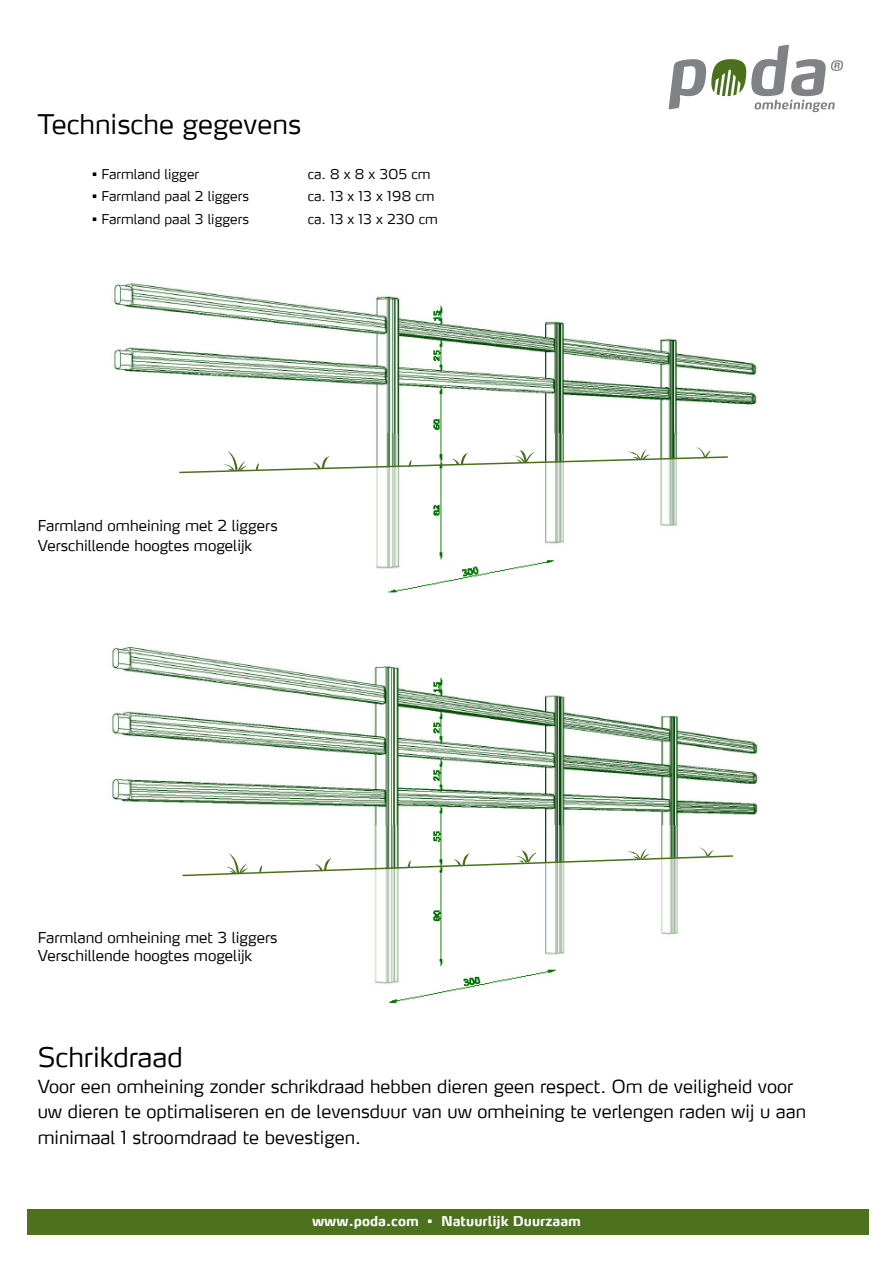
<style>
.page{position:relative;width:893px;height:1263px;background:#fff}
.page>*{position:absolute;margin:0;border:0;box-sizing:border-box;transform-origin:0 0}
.t1{font:300 27px "Max LF";color:#000}
.t2{font:300 18px/25.5px "Max LF";color:#000}
.t3{font:300 15px/19.5px "Max LF";color:#000}
.t4{font:300 13.5px "Max LF";color:#000}
.t5{font:700 13.5px "Max";color:#fff}
</style>
<div class="page">
<div style="left:27px;top:1209px;width:842px;height:25px;background:#4c721d"></div>
<svg style="left:669px;top:45px;width:174px;height:67px"></svg>
<img style="left:114px;top:283px;width:643px;height:310px">
<img style="left:111px;top:646px;width:647px;height:357px">
<svg style="left:178px;top:335px;width:551px;height:247px"></svg>
<svg style="left:181px;top:825px;width:553px;height:162px"></svg>
<h1 class="t1" style="left:38px;top:107px;width:265px">Technische gegevens</h1>
<p class="t4" style="left:92px;top:165px;width:109px">• Farmland ligger</p>
<p class="t4" style="left:308px;top:165px;width:124px">ca. 8 x 8 x 305 cm</p>
<p class="t4" style="left:92px;top:188px;width:159px">• Farmland paal 2 liggers</p>
<p class="t4" style="left:308px;top:188px;width:128px">ca. 13 x 13 x 198 cm</p>
<p class="t4" style="left:92px;top:210px;width:159px">• Farmland paal 3 liggers</p>
<p class="t4" style="left:308px;top:210px;width:132px">ca. 13 x 13 x 230 cm</p>
<p class="t3" style="left:38px;top:516px;width:241px">Farmland omheining met 2 liggers<br>Verschillende hoogtes mogelijk</p>
<p class="t3" style="left:38px;top:928px;width:241px;line-height:18px">Farmland omheining met 3 liggers<br>Verschillende hoogtes mogelijk</p>
<h1 class="t1" style="left:38px;top:1040px;width:146px">Schrikdraad</h1>
<p class="t2" style="left:38px;top:1073px;width:770px">Voor een omheining zonder schrikdraad hebben dieren geen respect. Om de veiligheid voor uw dieren te optimaliseren en de levensduur van uw omheining te verlengen raden wij u aan minimaal 1 stroomdraad te bevestigen.</p>
<p class="t5" style="left:312px;top:1213px;width:270px">www.poda.com • Natuurlijk Duurzaam</p>
</div>
